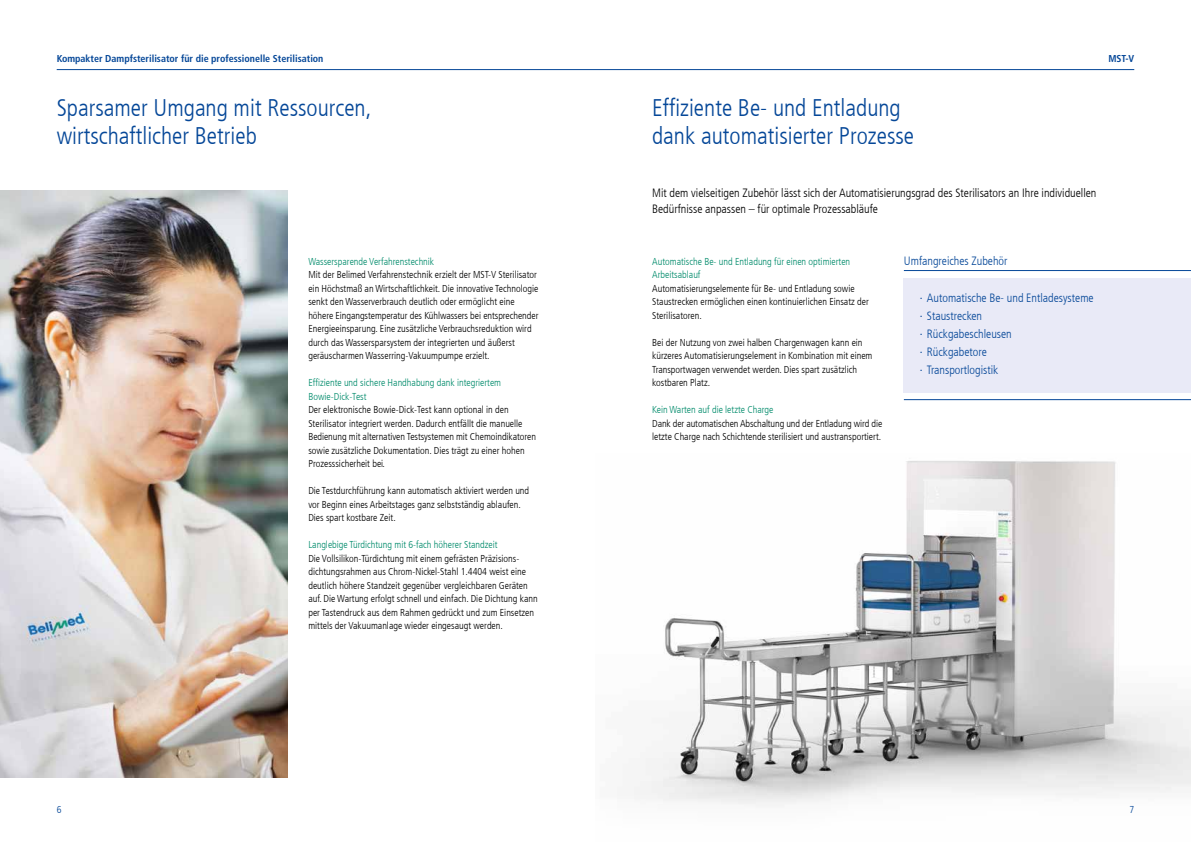
<style>
.page{position:relative;width:1191px;height:842px;background:#fff}
.page>*{position:absolute;margin:0;border:0;box-sizing:border-box;transform-origin:0 0}
.t1{font:300 condensed 24px/28px "Frutiger LT Com";color:#054798}
.t2{font:300 condensed 12px/16.2px "Frutiger LT Com";color:#000}
.t3{font:300 condensed 12px/18px "Frutiger LT Com";color:#054798}
.t4{font:300 condensed 10px/13.5px "Frutiger LT Com";color:#000}
.t5{font:300 condensed 10px/13.5px "Frutiger LT Com";color:#008b6b}
.t6{font:700 condensed 10px "Frutiger LT Com";color:#054798}
.t7{font:300 condensed 10px "Frutiger LT Com";color:#054798}
</style>
<div class="page">
<div style="left:904px;top:278px;width:287px;height:115px;background:#e9eaf7"></div>
<hr style="left:904px;top:399px;width:287px;height:1px;background:#054798">
<hr style="left:904px;top:270px;width:287px;height:1px;background:#054798">
<img style="left:0;top:190px;width:287px;height:587px">
<hr style="left:57px;top:69px;width:1077px;height:1px;background:#054798">
<img style="left:634px;top:461px;width:557px;height:345px">
<p class="t6" style="left:57px;top:53px;width:268px">Kompakter Dampfsterilisator für die professionelle Sterilisation</p>
<h1 class="t1" style="left:57px;top:94px;width:316px">Sparsamer Umgang mit Ressourcen, wirtschaftlicher Betrieb</h1>
<p class="t5" style="left:308px;top:254px;width:127px">Wassersparende Verfahrenstechnik</p>
<p class="t4" style="left:308px;top:268px;width:231px">Mit der Belimed Verfahrenstechnik erzielt der MST-V Sterilisator ein Höchstmaß an Wirtschaftlichkeit. Die innovative Technologie senkt den Wasserverbrauch deutlich oder ermöglicht eine höhere Eingangstemperatur des Kühlwassers bei entsprechender Energieeinsparung. Eine zusätzliche Verbrauchsreduktion wird durch das Wassersparsystem der integrierten und äußerst geräuscharmen Wasserring-Vakuumpumpe erzielt.</p>
<p class="t5" style="left:308px;top:376px;width:194px">Effiziente und sichere Handhabung dank integriertem<br>Bowie-Dick-Test</p>
<p class="t4" style="left:308px;top:403px;width:229px">Der elektronische Bowie-Dick-Test kann optional in den Sterilisator integriert werden. Dadurch entfällt die manuelle Bedienung mit alternativen Testsystemen mit Chemoindikatoren sowie zusätzliche Dokumentation. Dies trägt zu einer hohen Prozesssicherheit bei.</p>
<p class="t4" style="left:308px;top:484px;width:222px">Die Testdurchführung kann automatisch aktiviert werden und vor Beginn eines Arbeitstages ganz selbstständig ablaufen.<br>Dies spart kostbare Zeit.</p>
<p class="t5" style="left:308px;top:538px;width:191px">Langlebige Türdichtung mit 6-fach höherer Standzeit</p>
<p class="t4" style="left:308px;top:551px;width:231px">Die Vollsilikon-Türdichtung mit einem gefrästen Präzisions&shy;dichtungsrahmen aus Chrom-Nickel-Stahl 1.4404 weist eine deutlich höhere Standzeit gegenüber vergleichbaren Geräten auf. Die Wartung erfolgt schnell und einfach. Die Dichtung kann per Tastendruck aus dem Rahmen gedrückt und zum Einsetzen mittels der Vakuumanlage wieder eingesaugt werden.</p>
<h1 class="t1" style="left:652px;top:94px;width:263px">Effiziente Be- und Entladung dank automatisierter Prozesse</h1>
<p class="t6" style="left:1108px;top:53px;width:27px">MST-V</p>
<p class="t2" style="left:652px;top:185px;width:446px">Mit dem vielseitigen Zubehör lässt sich der Automatisierungsgrad des Sterilisators an Ihre individuellen<br>Bedürfnisse anpassen – für optimale Prozessabläufe</p>
<p class="t5" style="left:652px;top:254px;width:199px">Automatische Be- und Entladung für einen optimierten<br>Arbeitsablauf</p>
<p class="t4" style="left:652px;top:281px;width:218px">Automatisierungselemente für Be- und Entladung sowie<br>Staustrecken ermöglichen einen kontinuierlichen Einsatz der<br>Sterilisatoren.</p>
<p class="t4" style="left:652px;top:335px;width:222px">Bei der Nutzung von zwei halben Chargenwagen kann ein kürzeres Automatisierungselement in Kombination mit einem Transportwagen verwendet werden. Dies spart zusätzlich kostbaren Platz.</p>
<p class="t5" style="left:652px;top:403px;width:123px">Kein Warten auf die letzte Charge</p>
<p class="t4" style="left:652px;top:416px;width:232px">Dank der automatischen Abschaltung und der Entladung wird die letzte Charge nach Schichtende sterilisiert und austransportiert.</p>
<p class="t3" style="left:904px;top:251px;width:105px">Umfangreiches Zubehör</p>
<p class="t3" style="left:919px;top:289px;width:175px">∙ Automatische Be- und Entladesysteme ∙ Staustrecken<br>∙ Rückgabeschleusen<br>∙ Rückgabetore<br>∙ Transportlogistik</p>
<p class="t7" style="left:57px;top:803px;width:6px">6</p>
<p class="t7" style="left:1129px;top:803px;width:6px">7</p>
</div>
